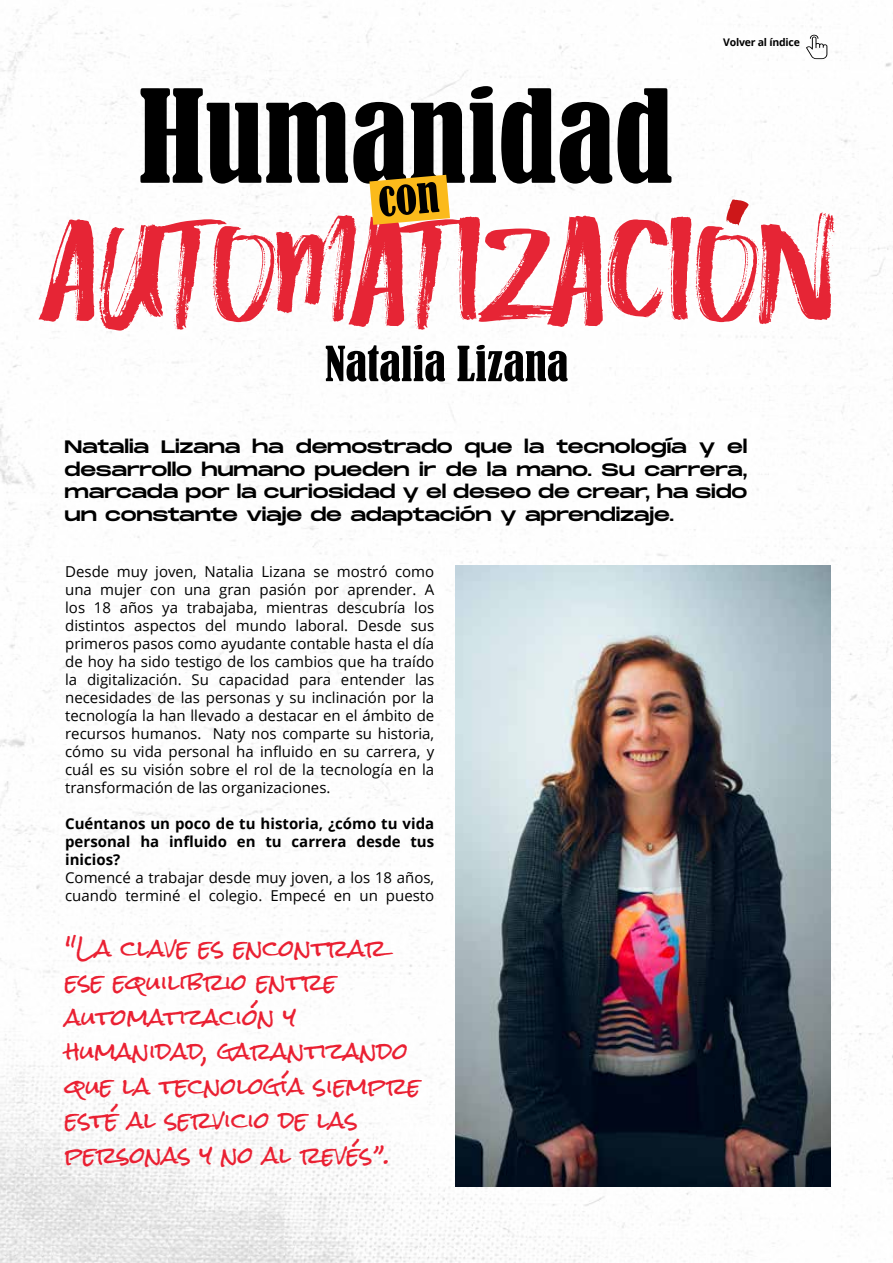
<style>
.page{position:relative;width:893px;height:1263px;background:#fff}
.page>*{position:absolute;margin:0;border:0;box-sizing:border-box;transform-origin:0 0}
.t1{font:22.5px/34.5px "Rock Salt";color:#ea2032}
.t2{font:18px/22.5px "Monument Extended";letter-spacing:-.01em;color:#000;text-align:justify}
.t3{font:15px/18px "Open Sans";color:#000;text-align:justify}
.t4{font:700 15px/18px "Open Sans";color:#000;text-align:justify}
.t5{font:700 10.5px "Open Sans";letter-spacing:-.02em;color:#000}
</style>
<div class="page">
<img style="left:0;top:3px;width:893px;height:1260px">
<svg style="left:39px;top:212px;width:795px;height:119px"></svg>
<svg style="left:140px;top:86px;width:531px;height:98px;fill:#000"></svg>
<svg style="left:326px;top:345px;width:242px;height:36px"></svg>
<svg style="left:369px;top:175px;width:81px;height:50px"></svg>
<img style="left:456px;top:565px;width:374px;height:621px">
<svg style="left:726px;top:199px;width:23px;height:27px"></svg>
<svg style="left:806px;top:35px;width:21px;height:24px"></svg>
<p class="t5" style="left:723px;top:35px;width:78px">Volver al índice</p>
<p class="t2" style="left:65px;top:435px;width:684px">Natalia Lizana ha demostrado que la tecnología y el desarrollo humano pueden ir de la mano. Su carrera, marcada por la curiosidad y el deseo de crear, ha sido un constante viaje de adaptación y aprendizaje.</p>
<p class="t3" style="left:65px;top:562px;width:371px">Desde muy joven, Natalia Lizana se mostró como una mujer con una gran pasión por aprender. A los 18 años ya trabajaba, mientras descubría los distintos aspectos del mundo laboral. Desde sus primeros pasos como ayudante contable hasta el día de hoy ha sido testigo de los cambios que ha traído la digitalización. Su capacidad para entender las necesidades de las personas y su inclinación por la tecnología la han llevado a destacar en el ámbito de recursos humanos. Naty nos comparte su historia, cómo su vida personal ha influido en su carrera, y cuál es su visión sobre el rol de la tecnología en la transformación de las organizaciones.</p>
<p class="t4" style="left:65px;top:814px;width:371px">Cuéntanos un poco de tu historia, ¿cómo tu vida personal ha influido en tu carrera desde tus inicios?</p>
<p class="t3" style="left:65px;top:868px;width:371px">Comencé a trabajar desde muy joven, a los 18 años, cuando terminé el colegio. Empecé en un puesto</p>
<h1 class="t1" style="left:65px;top:931px;width:357px">"La clave es encontrar ese equilibrio entre automatización y humanidad, garantizando que la tecnología siempre esté al servicio de las personas y no al revés”.</h1>
</div>
